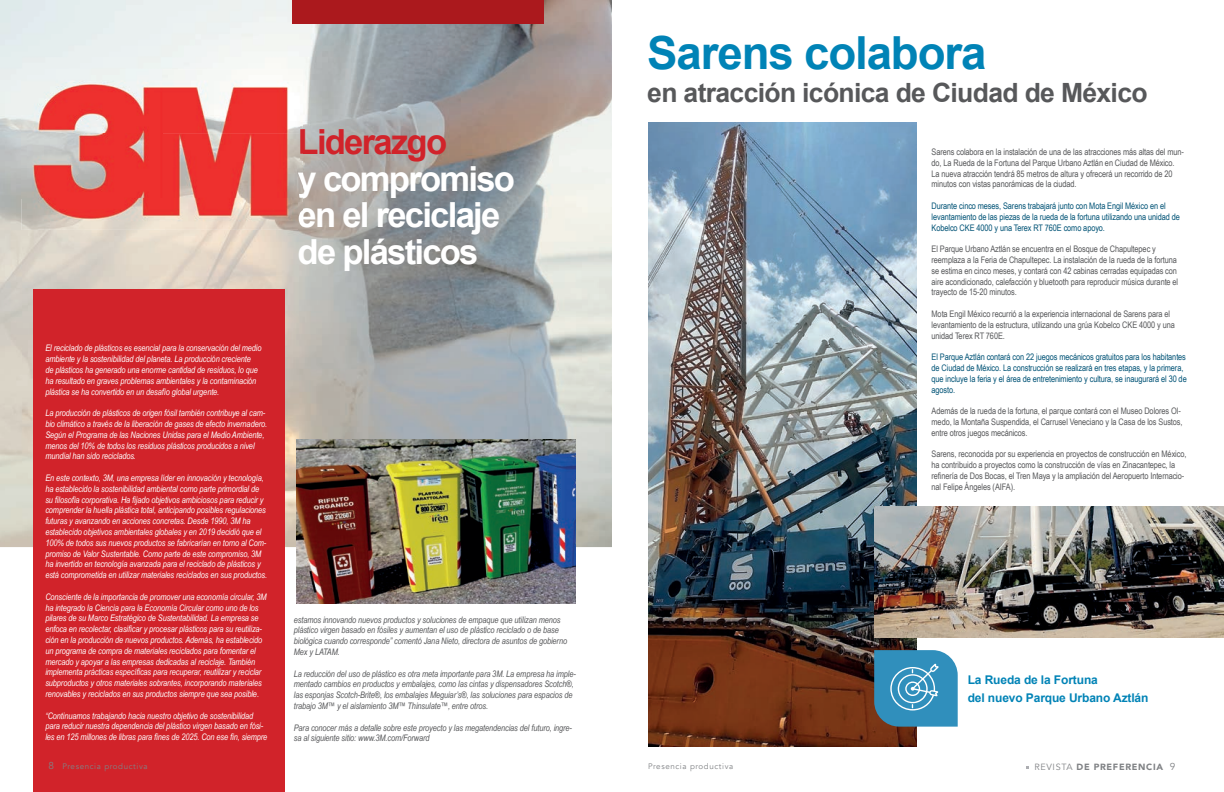
<style>
.page{position:relative;width:1224px;height:792px;background:#fff}
.page>*{position:absolute;margin:0;border:0;box-sizing:border-box;transform-origin:0 0}
.t1{font:700 45.6px "Arial";letter-spacing:-.025em;color:#0083b6}
.t2{font:700 34.6px/36.8px "Arial";letter-spacing:-.05em;color:#fff}
.t3{font:700 34.6px "Arial";letter-spacing:-.05em;color:#d1232a}
.t4{font:700 26.5px "Arial";letter-spacing:-.025em;color:#57585a}
.t5{font:700 12px/18px "Arial";letter-spacing:-.01em;color:#0083b6}
.t6{font:italic 9px/10.8px "Arial Narrow";letter-spacing:-.01em;color:#fff}
.t7{font:9px/10.8px "Arial Narrow";letter-spacing:-.01em;color:#57585a}
.t8{font:italic 9px/10.8px "Arial Narrow";letter-spacing:-.01em;color:#57585a}
.t9{font:9px/10.8px "Arial Narrow";letter-spacing:-.01em;color:#005376}
.t10{font:900 9px "Avenir";letter-spacing:.075em;color:#808285}
.t11{font:8px "Avenir";letter-spacing:.075em;color:#808285}
.s1{font-size:10px}
.s2{font-weight:400}
.s3{font-weight:400;font-size:10px}
</style>
<div class="page">
<img style="left:0;top:0;width:612px;height:547px">
<div style="left:33px;top:289px;width:252px;height:503px;background:#d1232a"></div>
<div style="left:292px;top:0;width:252px;height:24px;background:#ab191d"></div>
<img style="left:22px;top:70px;width:281px;height:160px">
<img style="left:300px;top:129px;width:3px;height:32px">
<img style="left:298px;top:166px;width:5px;height:32px">
<img style="left:299px;top:203px;width:4px;height:27px">
<img style="left:296px;top:439px;width:280px;height:165px">
<img style="left:648px;top:122px;width:269px;height:625px">
<svg style="left:874px;top:650px;width:84px;height:77px"></svg>
<img style="left:875px;top:506px;width:349px;height:132px">
<h2 class="t3" style="left:298px;top:119px;width:151px">Liderazgo</h2>
<h2 class="t2" style="left:298px;top:161px;width:219px">y compromiso en el reciclaje de plásticos</h2>
<p class="t6" style="left:45px;top:343px;width:218px">El reciclado de plásticos es esencial para la conservación del medio ambiente y la sostenibilidad del planeta. La producción creciente<br>de plásticos ha generado una enorme cantidad de residuos, lo que ha resultado en graves problemas ambientales y la contaminación plástica se ha convertido en un desafío global urgente.</p>
<p class="t6" style="left:45px;top:407px;width:223px">La producción de plásticos de origen fósil también contribuye al cam&shy;bio climático a través de la liberación de gases de efecto invernadero.<br>Según el Programa de las Naciones Unidas para el Medio Ambiente, menos del 10% de todos los residuos plásticos producidos a nivel mundial han sido reciclados.</p>
<p class="t6" style="left:45px;top:472px;width:223px">En este contexto, 3M, una empresa líder en innovación y tecnología, ha establecido la sostenibilidad ambiental como parte primordial de su filosofía corporativa. Ha fijado objetivos ambiciosos para reducir y comprender la huella plástica total, anticipando posibles regulaciones futuras y avanzando en acciones concretas. Desde 1990, 3M ha establecido objetivos ambientales globales y en 2019 decidió que el 100% de todos sus nuevos productos se fabricarían en torno al Com&shy;promiso de Valor Sustentable. Como parte de este compromiso, 3M ha invertido en tecnología avanzada para el reciclado de plásticos y está comprometida en utilizar materiales reciclados en sus productos.</p>
<p class="t6" style="left:45px;top:591px;width:223px">Consciente de la importancia de promover una economía circular, 3M ha integrado la Ciencia para la Economía Circular como uno de los pilares de su Marco Estratégico de Sustentabilidad. La empresa se enfoca en recolectar, clasificar y procesar plásticos para su reutiliza&shy;ción en la producción de nuevos productos. Además, ha establecido un programa de compra de materiales reciclados para fomentar el mercado y apoyar a las empresas dedicadas al reciclaje. También implementa prácticas específicas para recuperar, reutilizar y reciclar subproductos y otros materiales sobrantes, incorporando materiales renovables y reciclados en sus productos siempre que sea posible.</p>
<p class="t6" style="left:45px;top:710px;width:224px">“Continuamos trabajando hacia nuestro objetivo de sostenibilidad para reducir nuestra dependencia del plástico virgen basado en fósi&shy;les en 125 millones de libras para fines de 2025. Con ese fin, siempre</p>
<p class="t8" style="left:294px;top:614px;width:275px">estamos innovando nuevos productos y soluciones de empaque que utilizan menos plástico virgen basado en fósiles y aumentan el uso de plástico reciclado o de base biológica cuando corresponde” comentó Jana Nieto, directora de asuntos de gobierno Mex y LATAM.</p>
<p class="t8" style="left:294px;top:668px;width:284px">La reducción del uso de plástico es otra meta importante para 3M. La empresa ha imple&shy;mentado cambios en productos y embalajes, como las cintas y dispensadores Scotch®, las esponjas Scotch-Brite®, los embalajes Meguiar’s®, las soluciones para espacios de trabajo 3M™ y el aislamiento 3M™ Thinsulate™, entre otros.</p>
<p class="t8" style="left:294px;top:722px;width:280px">Para conocer más a detalle sobre este proyecto y las megatendencias del futuro, ingre&shy;sa al siguiente sitio: www.3M.com/Forward</p>
<h1 class="t1" style="left:647px;top:23px;width:341px">Sarens colabora</h1>
<h3 class="t4" style="left:647px;top:75px;width:502px">en atracción icónica de Ciudad de México</h3>
<p class="t7" style="left:932px;top:146px;width:254px">Sarens colabora en la instalación de una de las atracciones más altas del mun&shy;do, La Rueda de la Fortuna del Parque Urbano Aztlán en Ciudad de México.<br>La nueva atracción tendrá 85 metros de altura y ofrecerá un recorrido de 20 minutos con vistas panorámicas de la ciudad.</p>
<p class="t9" style="left:932px;top:200px;width:250px">Durante cinco meses, Sarens trabajará junto con Mota Engil México en el levantamiento de las piezas de la rueda de la fortuna utilizando una unidad de<br>Kobelco CKE 4000 y una Terex RT 760E como apoyo.</p>
<p class="t7" style="left:932px;top:243px;width:248px">El Parque Urbano Aztlán se encuentra en el Bosque de Chapultepec y reemplaza a la Feria de Chapultepec. La instalación de la rueda de la fortuna se estima en cinco meses, y contará con 42 cabinas cerradas equipadas con aire acondicionado, calefacción y bluetooth para reproducir música durante el trayecto de 15-20 minutos.</p>
<p class="t7" style="left:932px;top:308px;width:245px">Mota Engil México recurrió a la experiencia internacional de Sarens para el levantamiento de la estructura, utilizando una grúa Kobelco CKE 4000 y una unidad Terex RT 760E.</p>
<p class="t9" style="left:932px;top:351px;width:257px">El Parque Aztlán contará con 22 juegos mecánicos gratuitos para los habitantes de Ciudad de México. La construcción se realizará en tres etapas, y la primera, que incluye la feria y el área de entretenimiento y cultura, se inaugurará el 30 de agosto.</p>
<p class="t7" style="left:932px;top:405px;width:252px">Además de la rueda de la fortuna, el parque contará con el Museo Dolores Ol&shy;medo, la Montaña Suspendida, el Carrusel Veneciano y la Casa de los Sustos, entre otros juegos mecánicos.</p>
<p class="t7" style="left:932px;top:448px;width:256px">Sarens, reconocida por su experiencia en proyectos de construcción en México, ha contribuido a proyectos como la construcción de vías en Zinacantepec, la refinería de Dos Bocas, el Tren Maya y la ampliación del Aeropuerto Internacio&shy;nal Felipe Ángeles (AIFA).</p>
<h3 class="t5" style="left:968px;top:672px;width:182px">La Rueda de la Fortuna<br>del nuevo Parque Urbano Aztlán</h3>
<p class="t11" style="left:48px;top:761px;width:101px"><span class="s1">8</span> Presencia productiva</p>
<p class="t11" style="left:648px;top:761px;width:87px">Presencia productiva</p>
<p class="t10" style="left:1034px;top:759px;width:142px"><span class="s2">REVISTA</span> DE PREFERENCIA <span class="s3">9</span></p>
</div>
